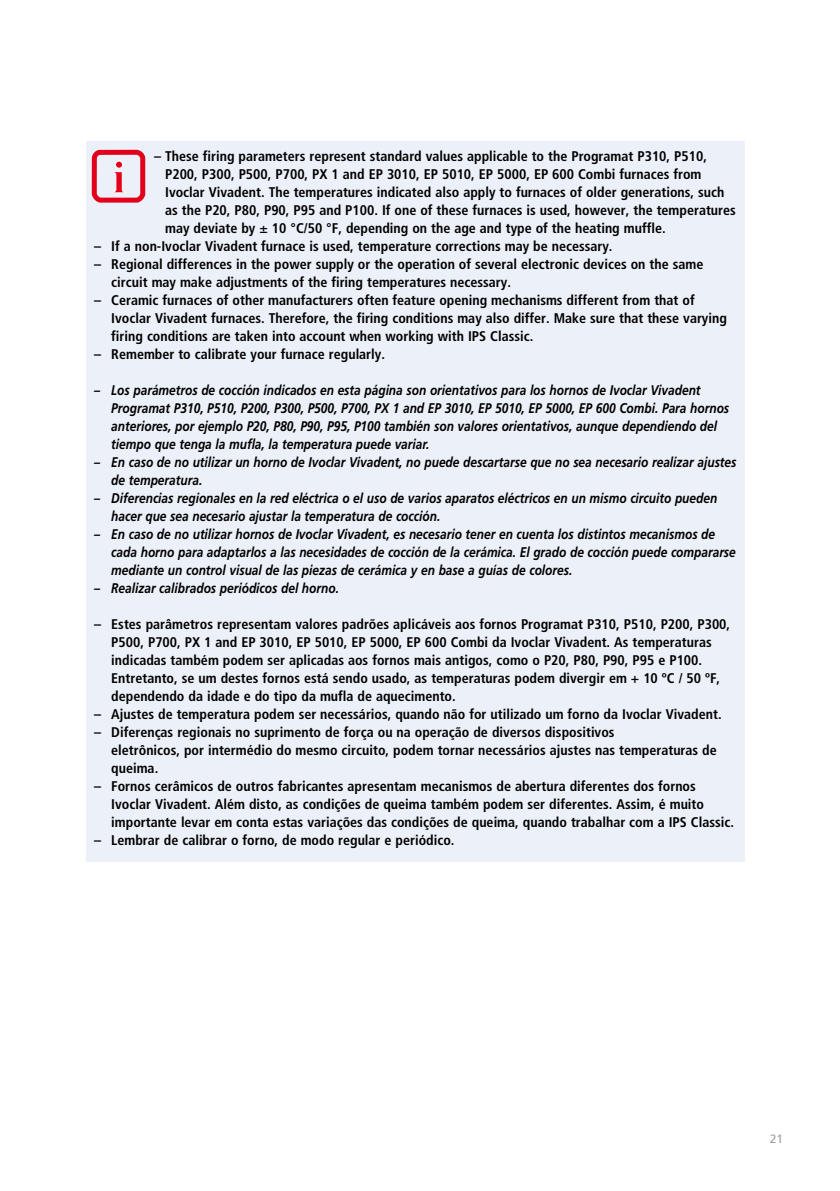
<style>
.page{position:relative;width:840px;height:1191px;background:#fff}
.page>*{position:absolute;margin:0;border:0;box-sizing:border-box;transform-origin:0 0}
.t1{font:700 condensed 14px/18px "Frutiger";color:#000}
.t2{font:italic 700 14px/18px "Frutiger";color:#000;scale:.85 1}
.t3{font:12px "Frutiger";color:#9c9e9f}
</style>
<div class="page">
<div style="left:86px;top:142px;width:658px;height:720px;background:#ecf0f8"></div>
<div style="left:92px;top:150px;width:53px;height:53px;border:5px solid #e2001a;border-radius:6px"></div>
<svg style="left:113px;top:161px;width:12px;height:32px"></svg>
<p class="t1" style="left:165px;top:147px;width:572px;text-indent:-11px">– These firing parameters represent standard values applicable to the Programat P310, P510, P200, P300, P500, P700, PX 1 and EP 3010, EP 5010, EP 5000, EP 600 Combi furnaces from Ivoclar Vivadent. The temperatures indicated also apply to furnaces of older generations, such as the P20, P80, P90, P95 and P100. If one of these furnaces is used, however, the temperatures may deviate by ± 10 °C/50 °F, depending on the age and type of the heating muffle.</p>
<p class="t1" style="left:94px;top:237px;width:519px">– If a non-Ivoclar Vivadent furnace is used, temperature corrections may be necessary.</p>
<p class="t1" style="left:111px;top:255px;width:593px;text-indent:-17px">– Regional differences in the power supply or the operation of several electronic devices on the same circuit may make adjustments of the firing temperatures necessary.</p>
<p class="t1" style="left:111px;top:291px;width:616px;text-indent:-17px">– Ceramic furnaces of other manufacturers often feature opening mechanisms different from that of<br>Ivoclar Vivadent furnaces. Therefore, the firing conditions may also differ. Make sure that these varying firing conditions are taken into account when working with IPS Classic.</p>
<p class="t1" style="left:94px;top:345px;width:292px">– Remember to calibrate your furnace regularly.</p>
<p class="t2" style="left:111px;top:381px;width:728px;text-indent:-17px">– Los parámetros de cocción indicados en esta página son orientativos para los hornos de Ivoclar Vivadent Programat P310, P510, P200, P300, P500, P700, PX 1 and EP 3010, EP 5010, EP 5000, EP 600 Combi. Para hornos anteriores, por ejemplo P20, P80, P90, P95, P100 también son valores orientativos, aunque dependiendo del tiempo que tenga la mufla, la temperatura puede variar.</p>
<p class="t2" style="left:111px;top:453px;width:736px;text-indent:-17px">– En caso de no utilizar un horno de Ivoclar Vivadent, no puede descartarse que no sea necesario realizar ajustes de temperatura.</p>
<p class="t2" style="left:111px;top:489px;width:714px;text-indent:-17px">– Diferencias regionales en la red eléctrica o el uso de varios aparatos eléctricos en un mismo circuito pueden hacer que sea necesario ajustar la temperatura de cocción.</p>
<p class="t2" style="left:111px;top:525px;width:736px;text-indent:-17px">– En caso de no utilizar hornos de Ivoclar Vivadent, es necesario tener en cuenta los distintos mecanismos de cada horno para adaptarlos a las necesidades de cocción de la cerámica. El grado de cocción puede compararse mediante un control visual de las piezas de cerámica y en base a guías de colores.</p>
<p class="t2" style="left:94px;top:579px;width:289px">– Realizar calibrados periódicos del horno.</p>
<p class="t1" style="left:111px;top:615px;width:620px;text-indent:-17px">– Estes parâmetros representam valores padrões aplicáveis aos fornos Programat P310, P510, P200, P300, P500, P700, PX 1 and EP 3010, EP 5010, EP 5000, EP 600 Combi da Ivoclar Vivadent. As temperaturas indicadas também podem ser aplicadas aos fornos mais antigos, como o P20, P80, P90, P95 e P100.<br>Entretanto, se um destes fornos está sendo usado, as temperaturas podem divergir em + 10 ºC / 50 ºF, dependendo da idade e do tipo da mufla de aquecimento.</p>
<p class="t1" style="left:94px;top:705px;width:628px">– Ajustes de temperatura podem ser necessários, quando não for utilizado um forno da Ivoclar Vivadent.</p>
<p class="t1" style="left:111px;top:723px;width:606px;text-indent:-17px">– Diferenças regionais no suprimento de força ou na operação de diversos dispositivos<br>eletrônicos, por intermédio do mesmo circuito, podem tornar necessários ajustes nas temperaturas de queima.</p>
<p class="t1" style="left:111px;top:777px;width:624px;text-indent:-17px">– Fornos cerâmicos de outros fabricantes apresentam mecanismos de abertura diferentes dos fornos<br>Ivoclar Vivadent. Além disto, as condições de queima também podem ser diferentes. Assim, é muito importante levar em conta estas variações das condições de queima, quando trabalhar com a IPS Classic.</p>
<p class="t1" style="left:94px;top:831px;width:361px">– Lembrar de calibrar o forno, de modo regular e periódico.</p>
<p class="t3" style="left:769px;top:1132px;width:15px">21</p>
</div>
